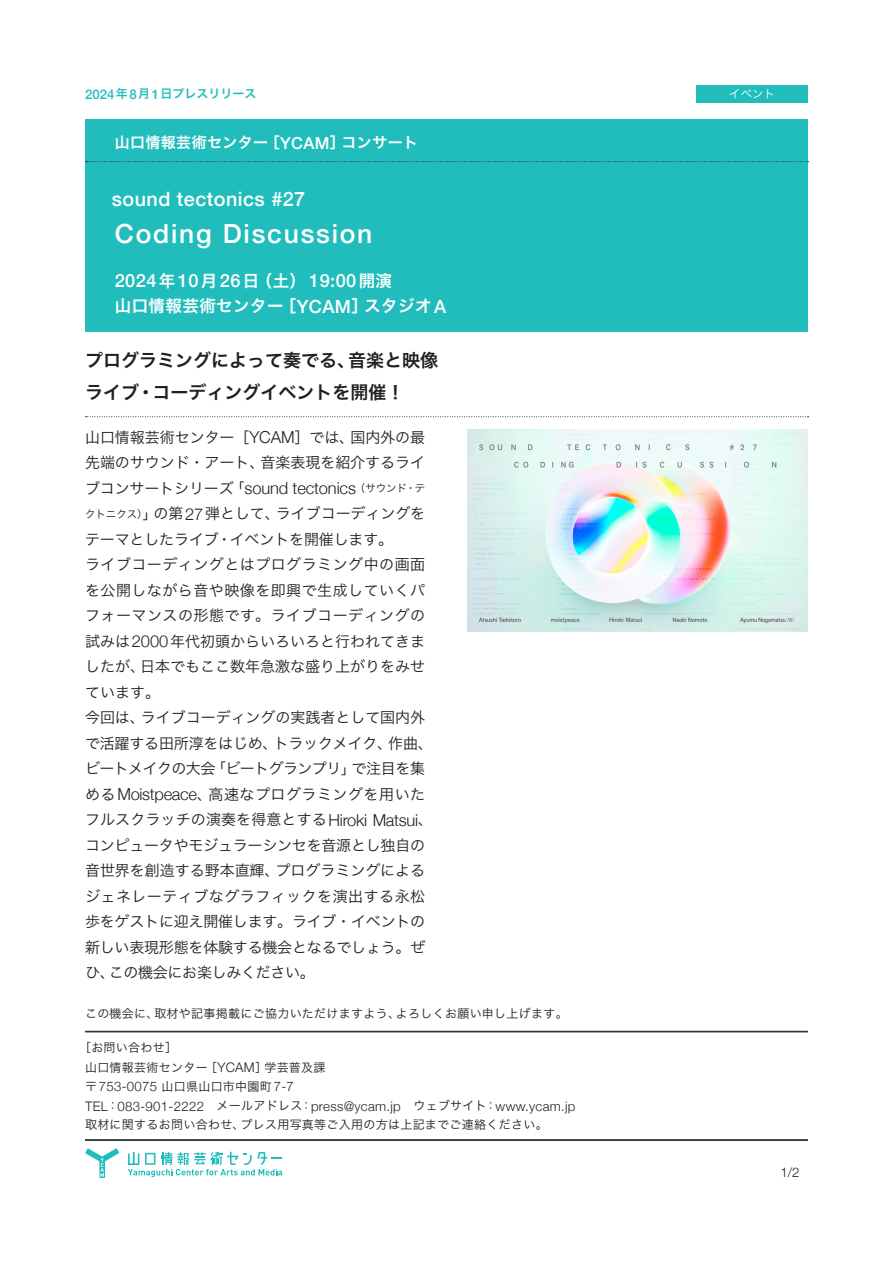
<style>
.page{position:relative;width:893px;height:1263px;background:#fff}
.page>*{position:absolute;margin:0;border:0;box-sizing:border-box;transform-origin:0 0}
.メイン_タイトル{font:500 26.4px "Helvetica Neue";letter-spacing:.07em;color:#fff}
.メイン_タイトルシリーズ名{font:500 19.8px "Helvetica Neue";letter-spacing:.025em;color:#fff}
.t1{font:500 18.15px "Helvetica Neue";letter-spacing:.025em;color:#fff}
.コピー{font:18px "Hira Kaku Pro W6";color:#231f20}
.本文_本文{font:300 16.5px "Helvetica Neue";letter-spacing:-.01em;color:#231f20}
.t2{font:16.5px "Hira Kaku Pro W6";letter-spacing:.025em;color:#fff}
.本文_本文-2{font:15px/25.5px "Hira Kaku Pro W3";letter-spacing:-.005em;color:#231f20}
.メイン_カテゴリ{font:15px "Hira Kaku Pro W6";letter-spacing:.025em;color:#fff}
.t3{font:300 13.2px/19.2px "Helvetica Neue";letter-spacing:.025em;color:#231f20}
.t4{font:12px/19.2px "Hira Kaku Pro W3";letter-spacing:.025em;color:#231f20}
.プレスリリース発行日{font:12px "Hira Kaku Pro W6";color:#21bdbd}
.カテゴリ{font:11.25px "Hira Kaku Pro W3";color:#fff}
.s1{font-family:"Helvetica Neue";font-weight:500;font-size:13.2px}
.s2{font-family:"Helvetica Neue";font-weight:500;font-size:16.5px}
.s3{font-family:"Hira Kaku Pro W6";font-weight:400;font-size:16.5px}
.s4{font-family:"Helvetica Neue";font-weight:500;font-size:18.15px}
.s5{font-family:"Helvetica Neue";font-weight:300;font-size:16.5px}
.s6{font-family:"Hira Kaku Pro W3";font-weight:400;font-size:15px}
.s7{font-family:"Hira Kaku Pro W3";font-weight:400;font-size:10.5px}
.s8{font-size:10.5px}
.s9{font-family:"Helvetica Neue";font-weight:300;font-size:13.2px}
.s10{font-family:"Hira Kaku Pro W3";font-weight:400;font-size:12px}
</style>
<div class="page">
<svg style="left:85px;top:1148px;width:34px;height:30px"></svg>
<svg style="left:128px;top:1152px;width:154px;height:25px"></svg>
<hr style="left:85px;top:1031px;width:723px;height:1px;background:#231f20">
<hr style="left:85px;top:1032px;width:723px;height:1px;background:#231f20">
<hr style="left:85px;top:1139px;width:723px;height:1px;background:#231f20">
<hr style="left:85px;top:1140px;width:723px;height:1px;background:#231f20">
<div style="left:85px;top:119px;width:723px;height:213px;background:#21bdbd"></div>
<svg style="left:85px;top:161px;width:723px;height:1px"></svg>
<svg style="left:85px;top:416px;width:723px;height:1px"></svg>
<div style="left:696px;top:85px;width:112px;height:17px;background:#21bdbd"></div>
<img style="left:467px;top:429px;width:341px;height:202px">
<p class="プレスリリース発行日" style="left:85px;top:83px;width:173px"><span class="s1">2024</span>年<span class="s1">8</span>月<span class="s1">1</span>日プレスリリース</p>
<p class="メイン_カテゴリ" style="left:115px;top:129px;width:305px">山口情報芸術センター［<span class="s2">YCAM</span>］コンサート</p>
<p class="メイン_タイトルシリーズ名" style="left:112px;top:183px;width:195px">sound tectonics #27</p>
<p class="メイン_タイトル" style="left:115px;top:212px;width:259px">Coding Discussion</p>
<p class="t1" style="left:115px;top:266px;width:279px">2024<span class="s3">年</span>10<span class="s3">月</span>26<span class="s3">日（土）</span> 19:00<span class="s3">開演</span></p>
<p class="t2" style="left:115px;top:291px;width:333px">山口情報芸術センター［<span class="s4">YCAM</span>］スタジオ<span class="s4">A</span></p>
<p class="コピー" style="left:85px;top:344px;width:355px">プログラミングによって奏でる、音楽と映像</p>
<p class="コピー" style="left:85px;top:376px;width:321px">ライブ・コーディングイベントを開催！</p>
<p class="本文_本文-2" style="left:85px;top:423px;width:342px">山口情報芸術センター［<span class="s5">YCAM</span>］では、国内外の最先端のサウンド・アート、音楽表現を紹介するライ</p>
<p class="本文_本文" style="left:85px;top:475px;width:342px"><span class="s6">ブコンサートシリーズ「</span>sound tectonics <span class="s7">（サウンド・テ</span></p>
<p class="本文_本文-2" style="left:85px;top:500px;width:342px"><span class="s8">クトニクス）</span>」の第<span class="s5">27</span>弾として、ライブコーディングをテーマとしたライブ・イベントを開催します。</p>
<p class="本文_本文-2" style="left:85px;top:551px;width:342px;text-align:justify">ライブコーディングとはプログラミング中の画面を公開しながら音や映像を即興で生成していくパフォーマンスの形態です。ライブコーディングの試みは<span class="s5">2000</span>年代初頭からいろいろと行われてきましたが、日本でもここ数年急激な盛り上がりをみせています。</p>
<p class="本文_本文-2" style="left:85px;top:704px;width:349px">今回は、ライブコーディングの実践者として国内外で活躍する田所淳をはじめ、トラックメイク、作曲、ビートメイクの大会「ビートグランプリ」で注目を集める<span class="s5">Moistpeace</span>、高速なプログラミングを用いたフルスクラッチの演奏を得意とする<span class="s5">Hiroki Matsui</span>、コンピュータやモジュラーシンセを音源とし独自の音世界を創造する野本直輝、プログラミングによるジェネレーティブなグラフィックを演出する永松歩をゲストに迎え開催します。ライブ・イベントの新しい表現形態を体験する機会となるでしょう。ぜひ、この機会にお楽しみください。</p>
<p class="t4" style="left:85px;top:1003px;width:484px">この機会に、取材や記事掲載にご協力いただけますよう、よろしくお願い申し上げます。</p>
<p class="t4" style="left:85px;top:1037px;width:242px;text-indent:-6px">［お問い合わせ］<br>山口情報芸術センター［<span class="s9">YCAM</span>］学芸普及課</p>
<p class="t3" style="left:85px;top:1076px;width:492px"><span class="s10">〒</span>753-0075 <span class="s10">山口県山口市中園町</span>7-7<br>TEL<span class="s10">：</span>083-901-2222<span class="s10">　メールアドレス：</span>press@ycam.jp<span class="s10">　ウェブサイト：</span>www.ycam.jp</p>
<p class="t4" style="left:85px;top:1114px;width:464px">取材に関するお問い合わせ、プレス用写真等ご入用の方は上記までご連絡ください。</p>
<p class="カテゴリ" style="left:729px;top:84px;width:47px">イベント</p>
<p class="t3" style="left:780px;top:1162px;width:21px">1/2</p>
</div>
